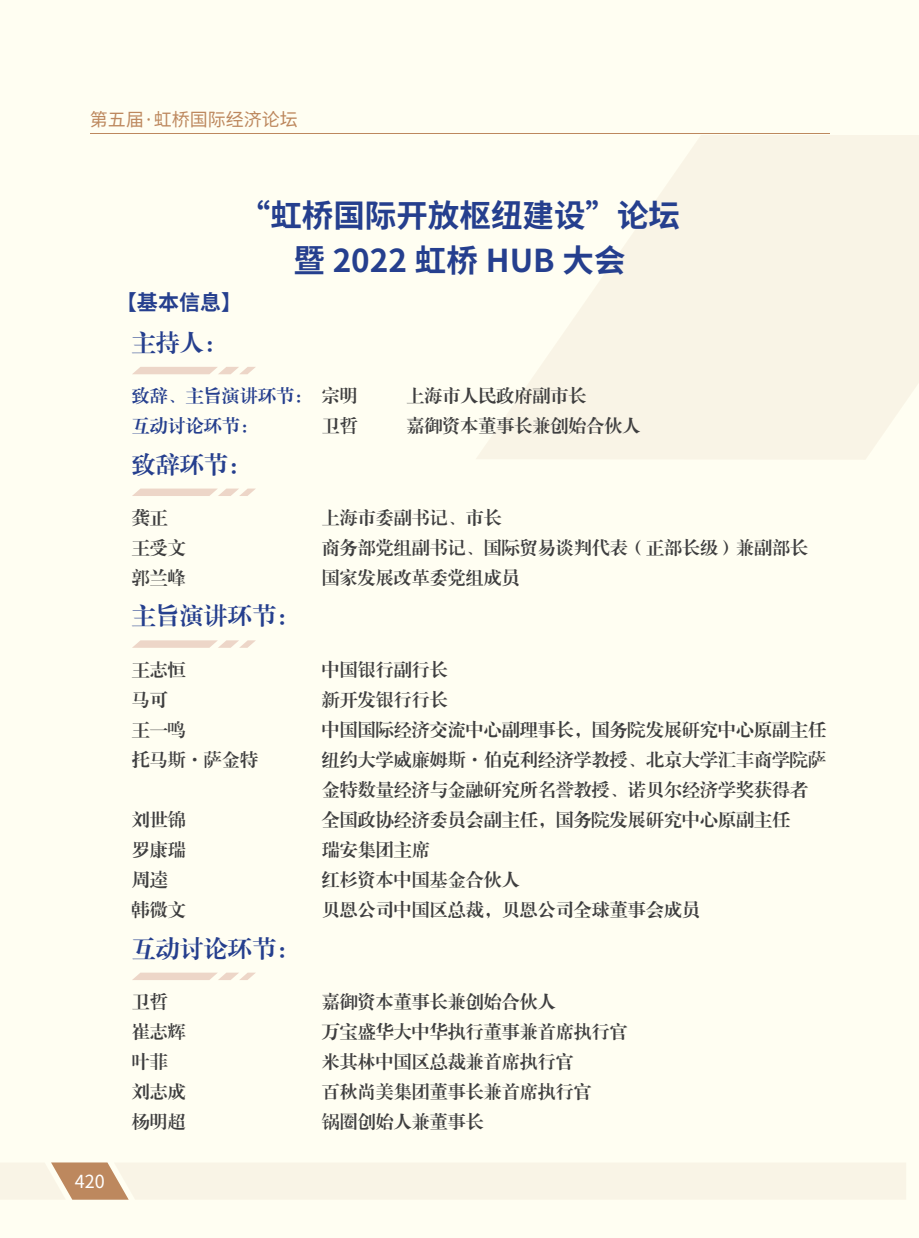
<style>
.page{position:relative;width:919px;height:1238px;background:#fff}
.page>*{position:absolute;margin:0;border:0;box-sizing:border-box;transform-origin:0 0}
.t1{font:700 31.5px "Source Han Sans CN";color:#253f8e}
.t2{font:24px "FZXBSK GBK1 0";color:#253f8e}
.t3{font:700 21px "Source Han Sans CN";color:#253f8e}
.t4{font:18px/30px "FZXBSK GBK1 0";color:#3e3e3f}
.t5{font:18px "FZXBSK GBK1 0";color:#253f8e}
.t6{font:18px "Source Han Sans CN";color:#bd885e}
.t7{font:18px "Source Han Sans CN";color:#fff}
</style>
<div class="page">
<div style="left:0;top:0;width:918px;height:1237px;background:#fffef2"></div>
<svg style="left:476px;top:135px;width:442px;height:324px;fill:#f9f4e6"></svg>
<hr style="left:90px;top:133px;width:738px;height:1px;background:#bd885e">
<svg style="left:0;top:1162px;width:906px;height:37px"></svg>
<svg style="left:133px;top:367px;width:123px;height:7px"></svg>
<svg style="left:132px;top:488px;width:124px;height:8px"></svg>
<svg style="left:133px;top:640px;width:123px;height:7px"></svg>
<svg style="left:132px;top:972px;width:124px;height:8px"></svg>
<p class="t6" style="left:90px;top:110px;width:209px">第五届·虹桥国际经济论坛</p>
<p class="t3" style="left:116px;top:291px;width:127px">【基本信息】</p>
<p class="t2" style="left:132px;top:329px;width:97px">主持人：</p>
<p class="t1" style="left:239px;top:199px;width:442px">“虹桥国际开放枢纽建设”论坛</p>
<p class="t1" style="left:293px;top:244px;width:334px">暨 2022 虹桥 HUB 大会</p>
<p class="t7" style="left:75px;top:1171px;width:31px">420</p>
<p class="t5" style="left:132px;top:386px;width:181px">致辞、主旨演讲环节：</p>
<p class="t5" style="left:132px;top:416px;width:127px">互动讨论环节：</p>
<p class="t2" style="left:132px;top:451px;width:121px">致辞环节：</p>
<p class="t4" style="left:132px;top:503px;width:37px">龚正</p>
<p class="t4" style="left:132px;top:533px;width:55px">王受文</p>
<p class="t4" style="left:132px;top:563px;width:55px">郭兰峰</p>
<p class="t2" style="left:132px;top:602px;width:169px">主旨演讲环节：</p>
<p class="t4" style="left:132px;top:655px;width:55px">王志恒</p>
<p class="t4" style="left:132px;top:685px;width:37px">马可</p>
<p class="t4" style="left:132px;top:715px;width:55px">王一鸣</p>
<p class="t4" style="left:132px;top:745px;width:127px">托马斯·萨金特</p>
<p class="t4" style="left:132px;top:805px;width:55px">刘世锦</p>
<p class="t4" style="left:132px;top:835px;width:55px">罗康瑞</p>
<p class="t4" style="left:132px;top:865px;width:37px">周逵</p>
<p class="t4" style="left:132px;top:895px;width:55px">韩微文</p>
<p class="t2" style="left:132px;top:934px;width:170px">互动讨论环节：</p>
<p class="t4" style="left:132px;top:987px;width:37px">卫哲</p>
<p class="t4" style="left:132px;top:1017px;width:55px">崔志辉</p>
<p class="t4" style="left:132px;top:1047px;width:37px">叶菲</p>
<p class="t4" style="left:132px;top:1077px;width:55px">刘志成</p>
<p class="t4" style="left:132px;top:1107px;width:55px">杨明超</p>
<p class="t4" style="left:322px;top:381px;width:37px">宗明</p>
<p class="t4" style="left:322px;top:411px;width:37px">卫哲</p>
<p class="t4" style="left:406px;top:381px;width:181px">上海市人民政府副市长</p>
<p class="t4" style="left:406px;top:411px;width:235px">嘉御资本董事长兼创始合伙人</p>
<p class="t4" style="left:322px;top:503px;width:181px">上海市委副书记、市长</p>
<p class="t4" style="left:322px;top:533px;width:488px">商务部党组副书记、国际贸易谈判代表（正部长级）兼副部长</p>
<p class="t4" style="left:322px;top:563px;width:199px">国家发展改革委党组成员</p>
<p class="t4" style="left:322px;top:655px;width:127px">中国银行副行长</p>
<p class="t4" style="left:322px;top:685px;width:127px">新开发银行行长</p>
<p class="t4" style="left:322px;top:715px;width:506px">中国国际经济交流中心副理事长，国务院发展研究中心原副主任</p>
<p class="t4" style="left:322px;top:745px;width:506px">纽约大学威廉姆斯·伯克利经济学教授、北京大学汇丰商学院萨金特数量经济与金融研究所名誉教授、诺贝尔经济学奖获得者</p>
<p class="t4" style="left:322px;top:805px;width:470px">全国政协经济委员会副主任，国务院发展研究中心原副主任</p>
<p class="t4" style="left:322px;top:835px;width:109px">瑞安集团主席</p>
<p class="t4" style="left:322px;top:865px;width:199px">红杉资本中国基金合伙人</p>
<p class="t4" style="left:322px;top:895px;width:379px">贝恩公司中国区总裁，贝恩公司全球董事会成员</p>
<p class="t4" style="left:322px;top:987px;width:235px">嘉御资本董事长兼创始合伙人</p>
<p class="t4" style="left:322px;top:1017px;width:307px">万宝盛华大中华执行董事兼首席执行官</p>
<p class="t4" style="left:322px;top:1047px;width:253px">米其林中国区总裁兼首席执行官</p>
<p class="t4" style="left:322px;top:1077px;width:271px">百秋尚美集团董事长兼首席执行官</p>
<p class="t4" style="left:322px;top:1107px;width:163px">锅圈创始人兼董事长</p>
</div>
